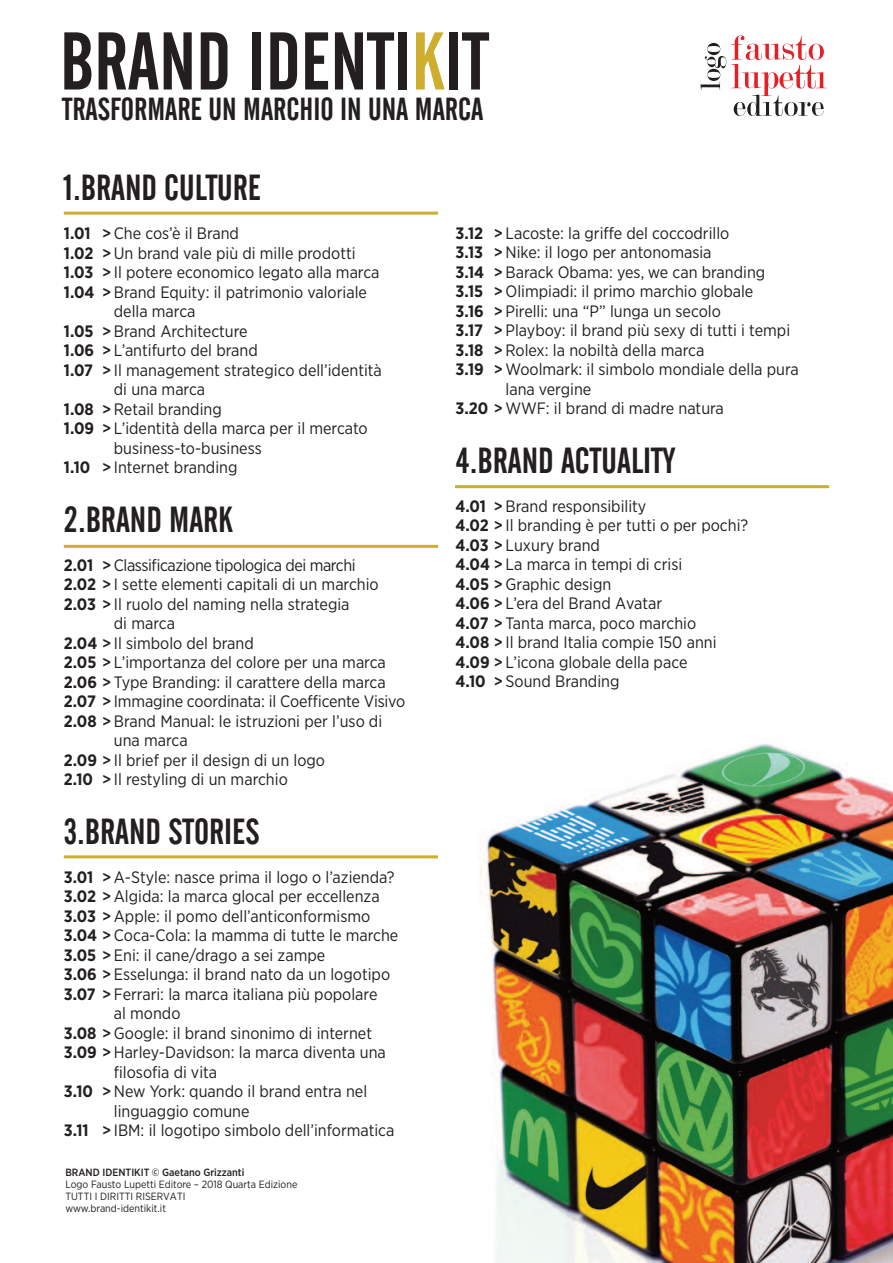
<style>
.page{position:relative;width:893px;height:1263px;background:#fff}
.page>*{position:absolute;margin:0;border:0;box-sizing:border-box;transform-origin:0 0}
.t1{font:81px "Alternate Gothic No 2 BT";color:#231f20}
.t2{font:36px "Alternate Gothic No 2 BT";color:#231f20}
.t3{font:31.65px "Alternate Gothic No 2 BT";color:#231f20}
.t4{font:16.5px/19.5px "Gotham Narrow";color:#231f20}
.t5{font:16.5px "Gotham Narrow";letter-spacing:-.025em;color:#231f20}
.t6{font:10.5px/12px "Gotham Narrow";color:#231f20}
.t7{font:500 10.5px "Gotham Narrow";color:#231f20}
.s1{color:#cdae2f}
.s2{font-weight:700}
.s3{font-weight:500}
</style>
<div class="page">
<svg style="left:700px;top:35px;width:127px;height:81px"></svg>
<img style="left:478px;top:744px;width:415px;height:519px">
<hr style="left:64px;top:212px;width:374px;height:3px;background:#cdae2f">
<hr style="left:64px;top:545px;width:374px;height:3px;background:#cdae2f">
<hr style="left:455px;top:485px;width:374px;height:3px;background:#cdae2f">
<hr style="left:64px;top:855px;width:374px;height:3px;background:#cdae2f">
<h1 class="t1" style="left:60px;top:14px;width:430px">BRAND IDENTI<span class="s1">K</span>IT</h1>
<h3 class="t3" style="left:62px;top:90px;width:423px">TRASFORMARE UN MARCHIO IN UNA MARCA</h3>
<h2 class="t2" style="left:64px;top:167px;width:199px">1.BRAND CULTURE</h2>
<p class="t4" style="left:64px;top:225px;width:177px"><span class="s2">1.01</span> <span class="s3">&gt;</span> Che cos’è il Brand</p>
<p class="t4" style="left:64px;top:244px;width:293px"><span class="s2">1.02</span> <span class="s3">&gt;</span> Un brand vale più di mille prodotti</p>
<p class="t4" style="left:64px;top:264px;width:317px"><span class="s2">1.03</span> <span class="s3">&gt;</span> Il potere economico legato alla marca</p>
<p class="t4" style="left:64px;top:283px;width:305px"><span class="s2">1.04</span> <span class="s3">&gt;</span> Brand Equity: il patrimonio valoriale</p>
<p class="t4" style="left:114px;top:303px;width:83px">della marca</p>
<p class="t4" style="left:64px;top:322px;width:185px"><span class="s2">1.05</span> <span class="s3">&gt;</span> Brand Architecture</p>
<p class="t4" style="left:64px;top:342px;width:196px"><span class="s2">1.06</span> <span class="s3">&gt;</span> L’antifurto del brand</p>
<p class="t4" style="left:64px;top:361px;width:320px"><span class="s2">1.07</span> <span class="s3">&gt;</span> Il management strategico dell’identità</p>
<p class="t4" style="left:114px;top:381px;width:93px">di una marca</p>
<p class="t4" style="left:64px;top:400px;width:160px"><span class="s2">1.08</span> <span class="s3">&gt;</span> Retail branding</p>
<p class="t4" style="left:64px;top:420px;width:305px"><span class="s2">1.09</span> <span class="s3">&gt;</span> L’identità della marca per il mercato</p>
<p class="t4" style="left:114px;top:439px;width:149px">business-to-business</p>
<p class="t4" style="left:64px;top:459px;width:175px"><span class="s2">1.10</span> <span class="s3">&gt;</span> Internet branding</p>
<h2 class="t2" style="left:64px;top:498px;width:171px">2.BRAND MARK</h2>
<p class="t5" style="left:64px;top:559px;width:293px"><span class="s2">2.01</span> <span class="s3">&gt;</span> Classificazione tipologica dei marchi</p>
<p class="t4" style="left:64px;top:576px;width:316px"><span class="s2">2.02</span> <span class="s3">&gt;</span> I sette elementi capitali di un marchio</p>
<p class="t4" style="left:64px;top:595px;width:287px"><span class="s2">2.03</span> <span class="s3">&gt;</span> Il ruolo del naming nella strategia</p>
<p class="t4" style="left:114px;top:615px;width:63px">di marca</p>
<p class="t4" style="left:64px;top:634px;width:192px"><span class="s2">2.04</span> <span class="s3">&gt;</span> Il simbolo del brand</p>
<p class="t4" style="left:64px;top:654px;width:324px"><span class="s2">2.05</span> <span class="s3">&gt;</span> L’importanza del colore per una marca</p>
<p class="t4" style="left:64px;top:673px;width:323px"><span class="s2">2.06</span> <span class="s3">&gt;</span> Type Branding: il carattere della marca</p>
<p class="t4" style="left:64px;top:693px;width:343px"><span class="s2">2.07</span> <span class="s3">&gt;</span> Immagine coordinata: il Coefficente Visivo</p>
<p class="t4" style="left:64px;top:712px;width:320px"><span class="s2">2.08</span> <span class="s3">&gt;</span> Brand Manual: le istruzioni per l’uso di</p>
<p class="t4" style="left:114px;top:732px;width:75px">una marca</p>
<p class="t4" style="left:64px;top:751px;width:263px"><span class="s2">2.09</span> <span class="s3">&gt;</span> Il brief per il design di un logo</p>
<p class="t4" style="left:64px;top:771px;width:226px"><span class="s2">2.10</span> <span class="s3">&gt;</span> Il restyling di un marchio</p>
<h2 class="t2" style="left:64px;top:810px;width:197px">3.BRAND STORIES</h2>
<p class="t4" style="left:64px;top:868px;width:332px"><span class="s2">3.01</span> <span class="s3">&gt;</span> A-Style: nasce prima il logo o l’azienda?</p>
<p class="t4" style="left:64px;top:888px;width:317px"><span class="s2">3.02</span> <span class="s3">&gt;</span> Algida: la marca glocal per eccellenza</p>
<p class="t4" style="left:64px;top:907px;width:308px"><span class="s2">3.03</span> <span class="s3">&gt;</span> Apple: il pomo dell’anticonformismo</p>
<p class="t4" style="left:64px;top:927px;width:336px"><span class="s2">3.04</span> <span class="s3">&gt;</span> Coca-Cola: la mamma di tutte le marche</p>
<p class="t4" style="left:64px;top:946px;width:263px"><span class="s2">3.05</span> <span class="s3">&gt;</span> Eni: il cane/drago a sei zampe</p>
<p class="t4" style="left:64px;top:966px;width:328px"><span class="s2">3.06</span> <span class="s3">&gt;</span> Esselunga: il brand nato da un logotipo</p>
<p class="t4" style="left:64px;top:985px;width:315px"><span class="s2">3.07</span> <span class="s3">&gt;</span> Ferrari: la marca italiana più popolare</p>
<p class="t4" style="left:114px;top:1005px;width:68px">al mondo</p>
<p class="t4" style="left:64px;top:1024px;width:310px"><span class="s2">3.08</span> <span class="s3">&gt;</span> Google: il brand sinonimo di internet</p>
<p class="t4" style="left:64px;top:1044px;width:324px"><span class="s2">3.09</span> <span class="s3">&gt;</span> Harley-Davidson: la marca diventa una</p>
<p class="t4" style="left:114px;top:1063px;width:105px">filosofia di vita</p>
<p class="t4" style="left:64px;top:1083px;width:305px"><span class="s2">3.10</span> <span class="s3">&gt;</span> New York: quando il brand entra nel</p>
<p class="t4" style="left:114px;top:1102px;width:137px">linguaggio comune</p>
<p class="t4" style="left:64px;top:1122px;width:332px"><span class="s2">3.11</span> <span class="s3">&gt;</span> IBM: il logotipo simbolo dell’informatica</p>
<p class="t7" style="left:65px;top:1168px;width:180px">BRAND IDENTIKIT © Gaetano Grizzanti</p>
<p class="t6" style="left:65px;top:1179px;width:234px">Logo Fausto Lupetti Editore – 2018 Quarta Edizione<br>TUTTI I DIRITTI RISERVATI<br>www.brand-identikit.it</p>
<p class="t4" style="left:455px;top:224px;width:275px"><span class="s2">3.12</span> <span class="s3">&gt;</span> Lacoste: la griffe del coccodrillo</p>
<p class="t4" style="left:455px;top:244px;width:258px"><span class="s2">3.13</span> <span class="s3">&gt;</span> Nike: il logo per antonomasia</p>
<p class="t4" style="left:455px;top:263px;width:311px"><span class="s2">3.14</span> <span class="s3">&gt;</span> Barack Obama: yes, we can branding</p>
<p class="t4" style="left:455px;top:283px;width:299px"><span class="s2">3.15</span> <span class="s3">&gt;</span> Olimpiadi: il primo marchio globale</p>
<p class="t4" style="left:455px;top:302px;width:267px"><span class="s2">3.16</span> <span class="s3">&gt;</span> Pirelli: una “P” lunga un secolo</p>
<p class="t4" style="left:455px;top:322px;width:336px"><span class="s2">3.17</span> <span class="s3">&gt;</span> Playboy: il brand più sexy di tutti i tempi</p>
<p class="t4" style="left:455px;top:341px;width:250px"><span class="s2">3.18</span> <span class="s3">&gt;</span> Rolex: la nobiltà della marca</p>
<p class="t4" style="left:455px;top:361px;width:345px"><span class="s2">3.19</span> <span class="s3">&gt;</span> Woolmark: il simbolo mondiale della pura</p>
<p class="t4" style="left:506px;top:380px;width:87px">lana vergine</p>
<p class="t4" style="left:455px;top:400px;width:270px"><span class="s2">3.20</span> <span class="s3">&gt;</span> WWF: il brand di madre natura</p>
<h2 class="t2" style="left:455px;top:439px;width:221px">4.BRAND ACTUALITY</h2>
<p class="t4" style="left:455px;top:497px;width:294px"><span class="s2">4.01</span> <span class="s3">&gt;</span> Brand responsibility<br><span class="s2">4.02</span> <span class="s3">&gt;</span> Il branding è per tutti o per pochi?<br><span class="s2">4.03</span> <span class="s3">&gt;</span> Luxury brand<br><span class="s2">4.04</span> <span class="s3">&gt;</span> La marca in tempi di crisi<br><span class="s2">4.05</span> <span class="s3">&gt;</span> Graphic design<br><span class="s2">4.06</span> <span class="s3">&gt;</span> L’era del Brand Avatar<br><span class="s2">4.07</span> <span class="s3">&gt;</span> Tanta marca, poco marchio<br><span class="s2">4.08</span> <span class="s3">&gt;</span> Il brand Italia compie 150 anni<br><span class="s2">4.09</span> <span class="s3">&gt;</span> L’icona globale della pace<br><span class="s2">4.10</span> <span class="s3">&gt;</span> Sound Branding</p>
</div>
